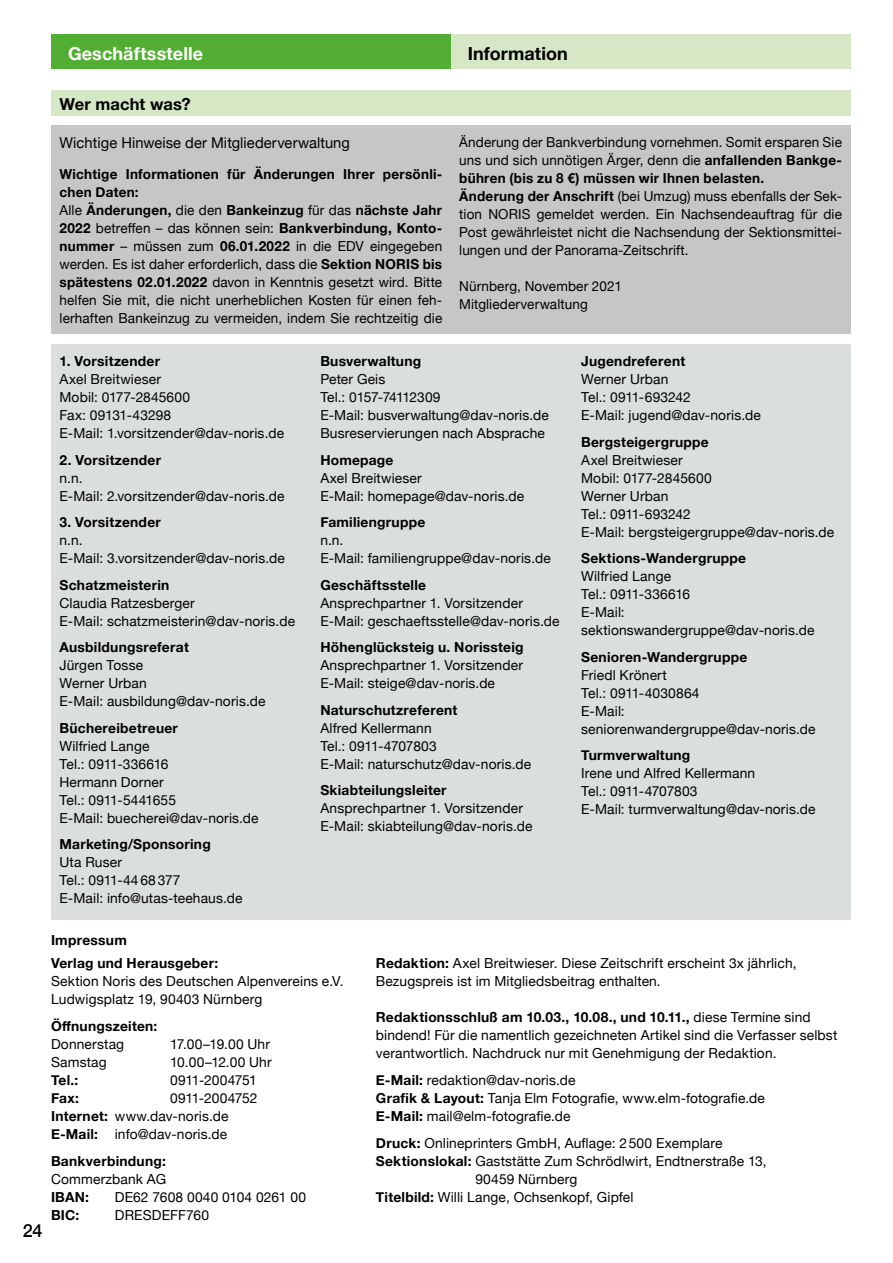
<style>
.page{position:relative;width:893px;height:1263px;background:#fff}
.page>*{position:absolute;margin:0;border:0;box-sizing:border-box;transform-origin:0 0}
.t1{font:700 18px "Helvetica Neue";letter-spacing:.01em;color:#fff}
.t2{font:700 18px "Helvetica Neue";letter-spacing:.005em;color:#000}
.t3{font:500 18px "Helvetica Neue";color:#000}
.t4{font:700 16.5px "Helvetica Neue";letter-spacing:.01em;color:#000}
.t5{font:15px "Helvetica Neue";letter-spacing:.005em;color:#000}
.t6{font:13.8px/18px "Helvetica Neue";letter-spacing:.01em;color:#000}
.t7{font:700 13.8px "Helvetica Neue";letter-spacing:.02em;color:#000}
.t8{font:13.8px "Helvetica Neue";letter-spacing:-.02em;color:#000}
.s1{font-weight:700}
</style>
<div class="page">
<div style="left:451px;top:34px;width:399px;height:34px;background:#d6e7c5"></div>
<div style="left:51px;top:34px;width:400px;height:34px;background:#52ae32"></div>
<div style="left:51px;top:90px;width:799px;height:25px;background:#d6e7c5"></div>
<div style="left:51px;top:126px;width:799px;height:208px;background:#c6c6c6"></div>
<div style="left:51px;top:344px;width:799px;height:576px;background:#dbdfdc"></div>
<h1 class="t1" style="left:68px;top:39px;width:137px">Geschäftsstelle</h1>
<h1 class="t2" style="left:468px;top:39px;width:102px">Information</h1>
<p class="t4" style="left:60px;top:91px;width:133px">Wer macht was?</p>
<p class="t5" style="left:60px;top:132px;width:292px">Wichtige Hinweise der Mitgliederverwaltung</p>
<p class="t6" style="left:60px;top:166px;width:384px"><span class="s1">Wichtige Informationen für Änderungen Ihrer persönli&shy;chen Daten:<br></span>Alle <span class="s1">Änderungen,</span> die den <span class="s1">Bankeinzug</span> für das <span class="s1">nächste Jahr 2022</span> betreffen – das können sein: <span class="s1">Bankverbindung, Konto&shy;nummer</span> – müssen zum <span class="s1">06.01.2022</span> in die EDV eingegeben werden. Es ist daher erforderlich, dass die <span class="s1">Sektion NORIS bis spätestens 02.01.2022</span> davon in Kenntnis gesetzt wird. Bitte helfen Sie mit, die nicht unerheblichen Kosten für einen feh&shy;lerhaften Bankeinzug zu vermeiden, indem Sie rechtzeitig die</p>
<p class="t6" style="left:459px;top:134px;width:384px">Änderung der Bankverbindung vornehmen. Somit ersparen Sie uns und sich unnötigen Ärger, denn die <span class="s1">anfallenden Bankge&shy;bühren (bis zu 8 €) müssen wir Ihnen belasten.<br>Änderung der Anschrift</span> (bei Umzug) muss ebenfalls der Sek&shy;tion NORIS gemeldet werden. Ein Nachsendeauftrag für die Post gewährleistet nicht die Nachsendung der Sektionsmittei&shy;lungen und der Panorama-Zeitschrift.</p>
<p class="t6" style="left:459px;top:278px;width:164px">Nürnberg, November 2021<br>Mitgliederverwaltung</p>
<p class="t7" style="left:60px;top:351px;width:102px">1. Vorsitzender</p>
<p class="t6" style="left:60px;top:371px;width:226px">Axel Breitwieser<br>Mobil: 0177-2845600<br>Fax: 09131-43298<br>E-Mail: 1.vorsitzender@dav-noris.de</p>
<p class="t7" style="left:60px;top:449px;width:103px">2. Vorsitzender</p>
<p class="t6" style="left:60px;top:470px;width:227px">n.n.<br>E-Mail: 2.vorsitzender@dav-noris.de</p>
<p class="t7" style="left:60px;top:512px;width:103px">3. Vorsitzender</p>
<p class="t6" style="left:60px;top:532px;width:227px">n.n.<br>E-Mail: 3.vorsitzender@dav-noris.de</p>
<p class="t7" style="left:60px;top:574px;width:111px">Schatzmeisterin</p>
<p class="t6" style="left:60px;top:595px;width:237px">Claudia Ratzesberger<br>E-Mail: schatzmeisterin@dav-noris.de</p>
<p class="t7" style="left:60px;top:637px;width:131px">Ausbildungsreferat</p>
<p class="t6" style="left:60px;top:657px;width:207px">Jürgen Tosse<br>Werner Urban<br>E-Mail: ausbildung@dav-noris.de</p>
<p class="t7" style="left:60px;top:717px;width:120px">Büchereibetreuer</p>
<p class="t6" style="left:60px;top:738px;width:201px">Wilfried Lange<br>Tel.: 0911-336616<br>Hermann Dorner<br>Tel.: 0911-5441655<br>E-Mail: buecherei@dav-noris.de</p>
<p class="t7" style="left:60px;top:834px;width:153px">Marketing/Sponsoring</p>
<p class="t6" style="left:60px;top:854px;width:185px">Uta Ruser<br>Tel.: 0911-4468377<br>E-Mail: info@utas-teehaus.de</p>
<p class="t7" style="left:320px;top:351px;width:102px">Busverwaltung</p>
<p class="t6" style="left:320px;top:371px;width:230px">Peter Geis<br>Tel.: 0157-74112309<br>E-Mail: busverwaltung@dav-noris.de<br>Busreservierungen nach Absprache</p>
<p class="t7" style="left:320px;top:449px;width:75px">Homepage</p>
<p class="t6" style="left:320px;top:470px;width:205px">Axel Breitwieser<br>E-Mail: homepage@dav-noris.de</p>
<p class="t7" style="left:320px;top:512px;width:107px">Familiengruppe</p>
<p class="t6" style="left:320px;top:532px;width:232px">n.n.<br>E-Mail: familiengruppe@dav-noris.de</p>
<p class="t7" style="left:320px;top:574px;width:107px">Geschäftsstelle</p>
<p class="t6" style="left:320px;top:595px;width:241px">Ansprechpartner 1. Vorsitzender<br>E-Mail: geschaeftsstelle@dav-noris.de</p>
<p class="t7" style="left:320px;top:637px;width:205px">Höhenglücksteig u. Norissteig</p>
<p class="t6" style="left:320px;top:657px;width:204px">Ansprechpartner 1. Vorsitzender<br>E-Mail: steige@dav-noris.de</p>
<p class="t7" style="left:320px;top:699px;width:139px">Naturschutzreferent</p>
<p class="t6" style="left:320px;top:720px;width:212px">Alfred Kellermann<br>Tel.: 0911-4707803<br>E-Mail: naturschutz@dav-noris.de</p>
<p class="t7" style="left:320px;top:780px;width:128px">Skiabteilungsleiter</p>
<p class="t6" style="left:320px;top:800px;width:214px">Ansprechpartner 1. Vorsitzender<br>E-Mail: skiabteilung@dav-noris.de</p>
<p class="t7" style="left:581px;top:351px;width:106px">Jugendreferent</p>
<p class="t6" style="left:581px;top:371px;width:181px">Werner Urban<br>Tel.: 0911-693242<br>E-Mail: jugend@dav-noris.de</p>
<p class="t7" style="left:581px;top:431px;width:129px">Bergsteigergruppe</p>
<p class="t6" style="left:581px;top:452px;width:255px">Axel Breitwieser<br>Mobil: 0177-2845600<br>Werner Urban<br>Tel.: 0911-693242<br>E-Mail: bergsteigergruppe@dav-noris.de</p>
<p class="t7" style="left:581px;top:548px;width:167px">Sektions-Wandergruppe</p>
<p class="t6" style="left:581px;top:568px;width:235px">Wilfried Lange<br>Tel.: 0911-336616<br>E-Mail: sektionswandergruppe@dav-noris.de</p>
<p class="t7" style="left:581px;top:646px;width:168px">Senioren-Wandergruppe</p>
<p class="t6" style="left:581px;top:667px;width:236px">Friedl Krönert<br>Tel.: 0911-4030864<br>E-Mail: seniorenwandergruppe@dav-noris.de</p>
<p class="t7" style="left:581px;top:745px;width:111px">Turmverwaltung</p>
<p class="t6" style="left:581px;top:765px;width:236px">Irene und Alfred Kellermann<br>Tel.: 0911-4707803<br>E-Mail: turmverwaltung@dav-noris.de</p>
<h1 class="t3" style="left:23px;top:1216px;width:21px">24</h1>
<p class="t7" style="left:51px;top:929px;width:77px">Impressum</p>
<p class="t7" style="left:51px;top:953px;width:169px">Verlag und Herausgeber:</p>
<p class="t6" style="left:51px;top:973px;width:294px">Sektion Noris des Deutschen Alpenvereins e.V.<br>Ludwigsplatz 19, 90403 Nürnberg</p>
<p class="t7" style="left:51px;top:1016px;width:108px">Öffnungszeiten:</p>
<p class="t6" style="left:51px;top:1036px;width:75px">Donnerstag</p>
<p class="t6" style="left:170px;top:1036px;width:101px">17.00–19.00 Uhr</p>
<p class="t6" style="left:51px;top:1054px;width:57px">Samstag</p>
<p class="t6" style="left:170px;top:1054px;width:103px">10.00–12.00 Uhr</p>
<p class="t7" style="left:51px;top:1070px;width:29px">Tel.:</p>
<p class="t8" style="left:170px;top:1070px;width:88px">0911-2004751</p>
<p class="t7" style="left:51px;top:1088px;width:29px">Fax:</p>
<p class="t6" style="left:51px;top:1090px;width:208px;text-indent:119px">0911-2004752<br><span class="s1">Internet:</span> www.dav-noris.de<br><span class="s1">E-Mail:</span> info@dav-noris.de</p>
<p class="t7" style="left:51px;top:1151px;width:116px">Bankverbindung:</p>
<p class="t6" style="left:51px;top:1171px;width:117px">Commerzbank AG</p>
<p class="t7" style="left:51px;top:1187px;width:40px">IBAN:</p>
<p class="t6" style="left:115px;top:1189px;width:193px">DE62 7608 0040 0104 0261 00</p>
<p class="t7" style="left:51px;top:1205px;width:30px">BIC:</p>
<p class="t6" style="left:115px;top:1207px;width:96px">DRESDEFF760</p>
<p class="t6" style="left:376px;top:955px;width:422px"><span class="s1">Redaktion:</span> Axel Breitwieser. Diese Zeitschrift erscheint 3x jährlich,<br>Bezugspreis ist im Mitgliedsbeitrag enthalten.</p>
<p class="t6" style="left:376px;top:1009px;width:463px"><span class="s1">Redaktionsschluß am 10.03., 10.08., und 10.11.,</span> diese Termine sind bindend! Für die namentlich gezeichneten Artikel sind die Verfasser selbst verantwortlich. Nachdruck nur mit Genehmigung der Redaktion.</p>
<p class="t6" style="left:376px;top:1072px;width:390px"><span class="s1">E-Mail:</span> redaktion@dav-noris.de<br><span class="s1">Grafik &amp; Layout:</span> Tanja Elm Fotografie, www.elm-fotografie.de<br><span class="s1">E-Mail:</span> mail@elm-fotografie.de</p>
<p class="t6" style="left:376px;top:1135px;width:348px"><span class="s1">Druck:</span> Onlineprinters GmbH, Auflage: 2500 Exemplare</p>
<p class="t6" style="left:376px;top:1153px;width:392px"><span class="s1">Sektionslokal:</span> Gaststätte Zum Schrödlwirt, Endtnerstraße 13,</p>
<p class="t6" style="left:475px;top:1171px;width:103px">90459 Nürnberg</p>
<p class="t6" style="left:376px;top:1189px;width:259px"><span class="s1">Titelbild:</span> Willi Lange, Ochsenkopf, Gipfel</p>
</div>
